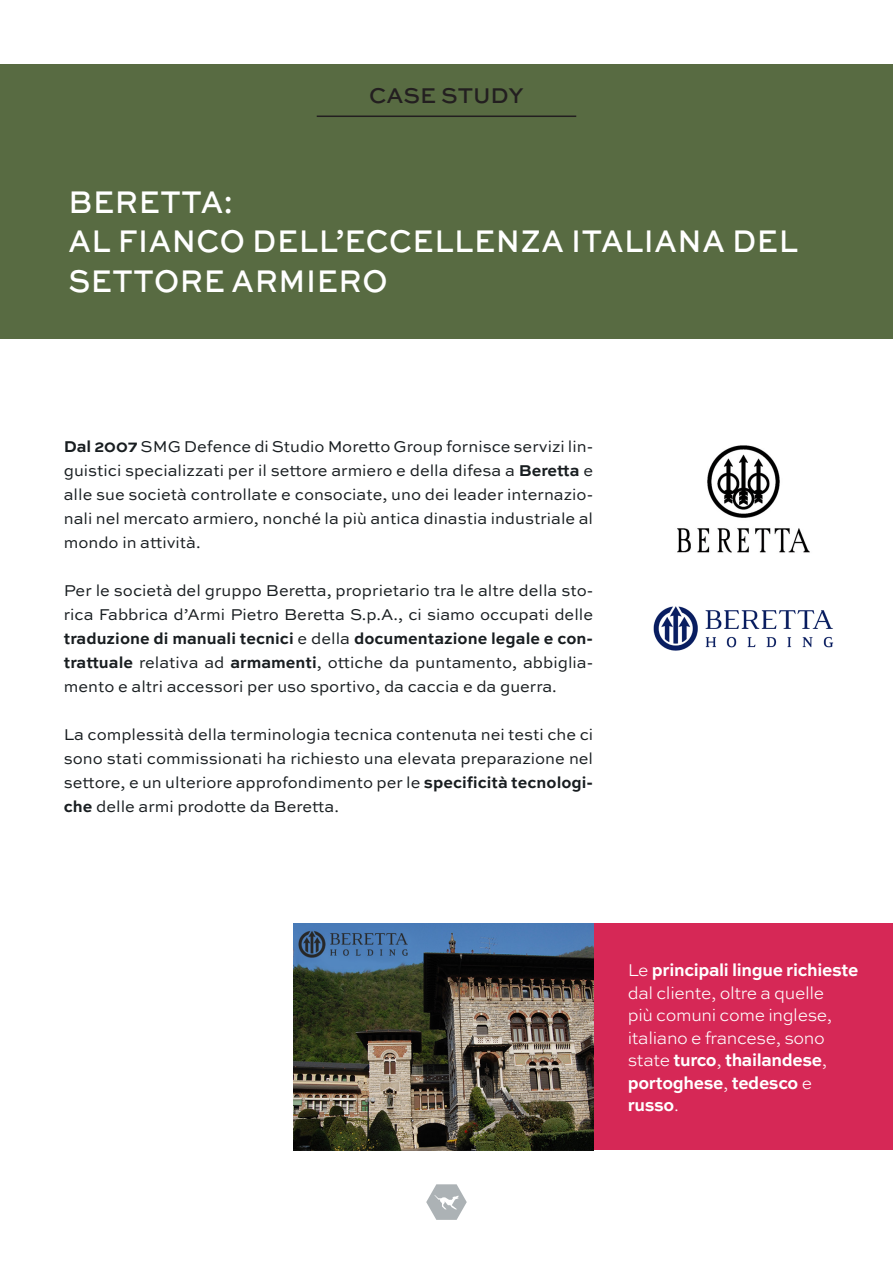
<style>
.page{position:relative;width:893px;height:1263px;background:#fff}
.page>*{position:absolute;margin:0;border:0;box-sizing:border-box;transform-origin:0 0}
.t1{font:500 33px/39.6px "Sweet Sans Pro";letter-spacing:.02em;color:#fff;scale:.9 1}
.t2{font:500 22.5px "Sweet Sans Pro";color:#231f20}
.t3{font:300 18px/22.5px "Sweet Sans Pro";letter-spacing:-.02em;color:#fff}
.t4{font:16.5px/24px "Sweet Sans Pro";color:#181d20;text-align:justify}
.s1{font-weight:700}
</style>
<div class="page">
<svg style="left:426px;top:1184px;width:41px;height:36px"></svg>
<img style="left:653px;top:606px;width:180px;height:45px">
<div style="left:0;top:64px;width:893px;height:275px;background:#586b42"></div>
<hr style="left:317px;top:116px;width:259px;height:1px;background:#231f20">
<div style="left:593px;top:923px;width:300px;height:227px;background:#d62856"></div>
<img style="left:677px;top:445px;width:133px;height:108px">
<img style="left:293px;top:923px;width:300px;height:227px">
<p class="t2" style="left:369px;top:79px;width:156px">CASE STUDY</p>
<p class="t1" style="left:68px;top:180px;width:185px">BERETTA:</p>
<p class="t1" style="left:68px;top:220px;width:812px">AL FIANCO DELL’ECCELLENZA ITALIANA DEL<br>SETTORE ARMIERO</p>
<p class="t4" style="left:64px;top:433px;width:531px"><span class="s1">Dal 2007</span> SMG Defence di Studio Moretto Group fornisce servizi lin&shy;guistici specializzati per il settore armiero e della difesa a <span class="s1">Beretta</span> e alle sue società controllate e consociate, uno dei leader internazio&shy;nali nel mercato armiero, nonché la più antica dinastia industriale al mondo in attività.</p>
<p class="t4" style="left:64px;top:577px;width:531px">Per le società del gruppo Beretta, proprietario tra le altre della sto&shy;rica Fabbrica d’Armi Pietro Beretta S.p.A., ci siamo occupati delle <span class="s1">traduzione di manuali tecnici</span> e della <span class="s1">documentazione legale e con&shy;trattuale</span> relativa ad <span class="s1">armamenti</span>, ottiche da puntamento, abbiglia&shy;mento e altri accessori per uso sportivo, da caccia e da guerra.</p>
<p class="t4" style="left:64px;top:721px;width:531px">La complessità della terminologia tecnica contenuta nei testi che ci sono stati commissionati ha richiesto una elevata preparazione nel settore, e un ulteriore approfondimento per le <span class="s1">specificità tecnologi&shy;che</span> delle armi prodotte da Beretta.</p>
<p class="t3" style="left:628px;top:958px;width:232px">Le <span class="s1">principali lingue richieste </span>dal cliente, oltre a quelle<br>più comuni come inglese, italiano e francese, sono state <span class="s1">turco</span>, <span class="s1">thailandese</span>, <span class="s1">portoghese</span>, <span class="s1">tedesco</span> e <span class="s1">russo</span>.</p>
</div>
